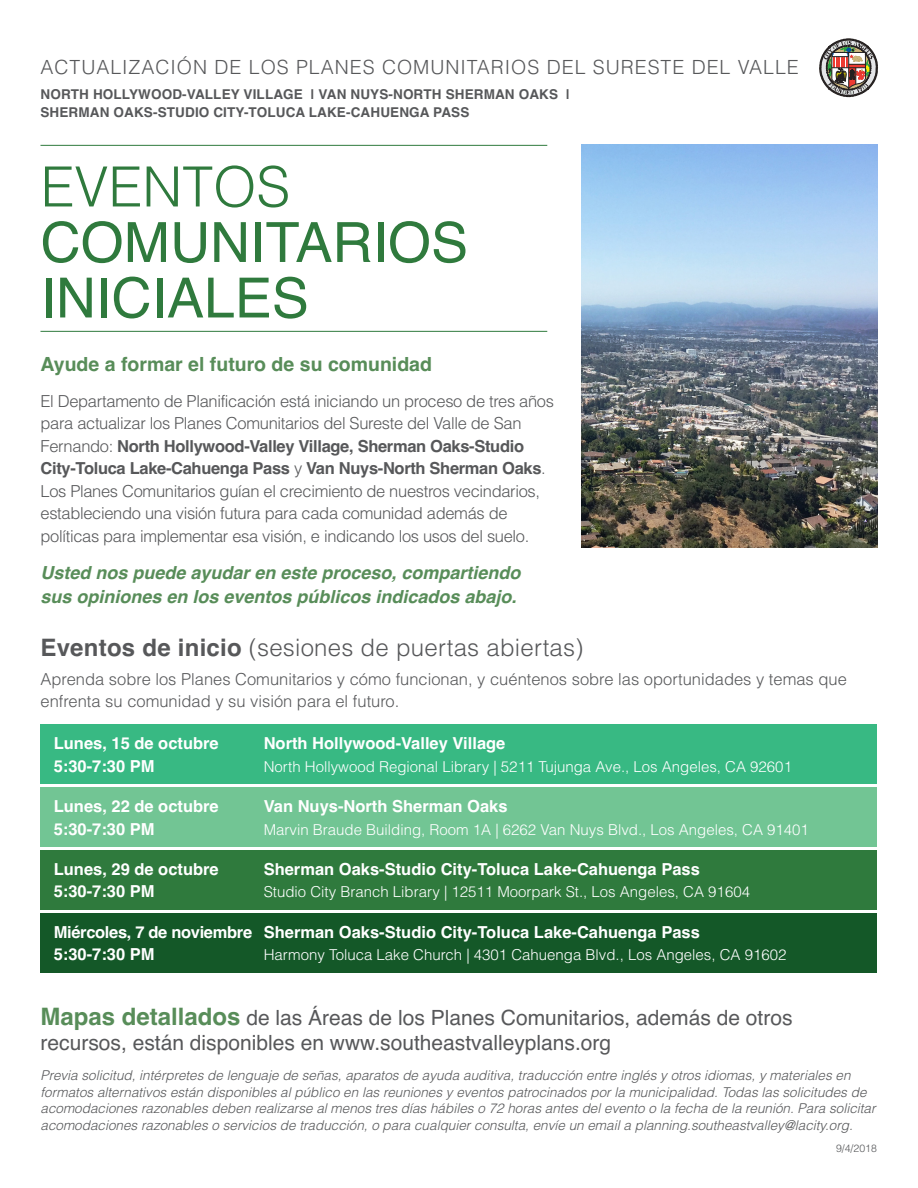
<style>
.page{position:relative;width:918px;height:1188px;background:#fff}
.page>*{position:absolute;margin:0;border:0;box-sizing:border-box;transform-origin:0 0}
.Board_Title{font:55.5px/55.5px "Helvetica OT";color:#2f7a3d}
.Board_Title-2{font:24px "Helvetica Light OT";letter-spacing:.01em;color:#57585a}
.Board_Title-3{font:21px/25.5px "Helvetica OT";color:#57585a}
.Board_Title-4{font:19.5px "Helvetica Light OT";letter-spacing:.05em;color:#57585a}
.Body{font:19.5px "Helvetica Bold OT";color:#588d59}
.Body-2{font:18px/24px "Helvetica Bold Oblique OT";color:#588d59}
.Body-3{font:16.5px/22.5px "Helvetica Light OT";letter-spacing:-.02em;color:#57585a}
.t1{font:16.5px/22.5px "Helvetica Bold OT";color:#fff}
.Body-4{font:16.5px/22.5px "Helvetica Light OT";color:#57585a}
.t2{font:15px "Helvetica Light OT";color:#fff}
.Body-5{font:13.5px/16.5px "Helvetica Light Oblique OT";color:#57585a}
.Board_Title-5{font:13.5px/18px "Helvetica Bold OT";letter-spacing:.01em;color:#57585a}
.Body-6{font:10.5px "Helvetica Light OT";color:#57585a}
.s1{font-family:"Helvetica Light OT"}
.s2{font-family:"Helvetica Bold OT"}
.s3{font-family:"Helvetica Bold OT";font-size:24px;color:#588d59}
</style>
<div class="page">
<hr style="left:40px;top:145px;width:507px;height:1px;background:#2f7a3d">
<hr style="left:40px;top:331px;width:507px;height:1px;background:#2f7a3d">
<div style="left:40px;top:724px;width:837px;height:60px;background:#38b983"></div>
<div style="left:40px;top:787px;width:837px;height:60px;background:#72c594"></div>
<div style="left:40px;top:850px;width:837px;height:60px;background:#2f7a3d"></div>
<div style="left:40px;top:913px;width:837px;height:60px;background:#145828"></div>
<img style="left:581px;top:144px;width:297px;height:404px">
<svg style="left:819px;top:39px;width:59px;height:58px"></svg>
<p class="Board_Title-4" style="left:40px;top:52px;width:760px">ACTUALIZACIÓN DE LOS PLANES COMUNITARIOS DEL SURESTE DEL VALLE</p>
<p class="Board_Title-5" style="left:40px;top:86px;width:531px">NORTH HOLLYWOOD-VALLEY VILLAGE | VAN NUYS-NORTH SHERMAN OAKS |<br>SHERMAN OAKS-STUDIO CITY-TOLUCA LAKE-CAHUENGA PASS</p>
<p class="Board_Title" style="left:40px;top:161px;width:429px"><span class="s1">EVENTOS<br></span>COMUNITARIOS<br>INICIALES</p>
<p class="Body" style="left:40px;top:348px;width:393px">Ayude a formar el futuro de su comunidad</p>
<p class="Body-3" style="left:40px;top:389px;width:515px">El Departamento de Planificación está iniciando un proceso de tres años para actualizar los Planes Comunitarios del Sureste del Valle de San Fernando: <span class="s2">North Hollywood-Valley Village, Sherman Oaks-Studio City-Toluca Lake-Cahuenga Pass</span> y <span class="s2">Van Nuys-North Sherman Oaks</span>.<br>Los Planes Comunitarios guían el crecimiento de nuestros vecindarios, estableciendo una visión futura para cada comunidad además de políticas para implementar esa visión, e indicando los usos del suelo.</p>
<p class="Body-2" style="left:40px;top:561px;width:482px">Usted nos puede ayudar en este proceso, compartiendo sus opiniones en los eventos públicos indicados abajo.</p>
<p class="Board_Title-2" style="left:40px;top:628px;width:544px"><span class="s2">Eventos de inicio</span> (sesiones de puertas abiertas)</p>
<p class="Body-4" style="left:40px;top:667px;width:808px">Aprenda sobre los Planes Comunitarios y cómo funcionan, y cuéntenos sobre las oportunidades y temas que enfrenta su comunidad y su visión para el futuro.</p>
<p class="t1" style="left:54px;top:732px;width:167px">Lunes, 15 de octubre</p>
<p class="t1" style="left:264px;top:732px;width:243px">North Hollywood-Valley Village</p>
<p class="t1" style="left:54px;top:755px;width:102px">5:30-7:30 PM</p>
<p class="t2" style="left:264px;top:754px;width:530px">North Hollywood Regional Library | 5211 Tujunga Ave., Los Angeles, CA 92601</p>
<p class="t1" style="left:54px;top:795px;width:167px">Lunes, 22 de octubre</p>
<p class="t1" style="left:264px;top:795px;width:245px">Van Nuys-North Sherman Oaks</p>
<p class="t1" style="left:54px;top:818px;width:102px">5:30-7:30 PM</p>
<p class="t2" style="left:264px;top:817px;width:547px">Marvin Braude Building, Room 1A | 6262 Van Nuys Blvd., Los Angeles, CA 91401</p>
<p class="t1" style="left:54px;top:858px;width:167px">Lunes, 29 de octubre</p>
<p class="t1" style="left:264px;top:858px;width:438px">Sherman Oaks-Studio City-Toluca Lake-Cahuenga Pass</p>
<p class="t1" style="left:54px;top:880px;width:102px">5:30-7:30 PM</p>
<p class="t2" style="left:264px;top:880px;width:488px">Studio City Branch Library | 12511 Moorpark St., Los Angeles, CA 91604</p>
<p class="t1" style="left:54px;top:921px;width:648px">Miércoles, 7 de noviembre Sherman Oaks-Studio City-Toluca Lake-Cahuenga Pass<br>5:30-7:30 PM</p>
<p class="t2" style="left:264px;top:943px;width:524px">Harmony Toluca Lake Church | 4301 Cahuenga Blvd., Los Angeles, CA 91602</p>
<p class="Board_Title-3" style="left:40px;top:1005px;width:754px"><span class="s3">Mapas detallados</span> de las Áreas de los Planes Comunitarios, además de otros recursos, están disponibles en www.southeastvalleyplans.org</p>
<p class="Body-5" style="left:40px;top:1067px;width:837px">Previa solicitud, intérpretes de lenguaje de señas, aparatos de ayuda auditiva, traducción entre inglés y otros idiomas, y materiales en formatos alternativos están disponibles al público en las reuniones y eventos patrocinados por la municipalidad. Todas las solicitudes de acomodaciones razonables deben realizarse al menos tres días hábiles o 72 horas antes del evento o la fecha de la reunión. Para solicitar acomodaciones razonables o servicios de traducción, o para cualquier consulta, envíe un email a planning.southeastvalley@lacity.org.</p>
<p class="Body-6" style="left:836px;top:1140px;width:42px">9/4/2018</p>
</div>
